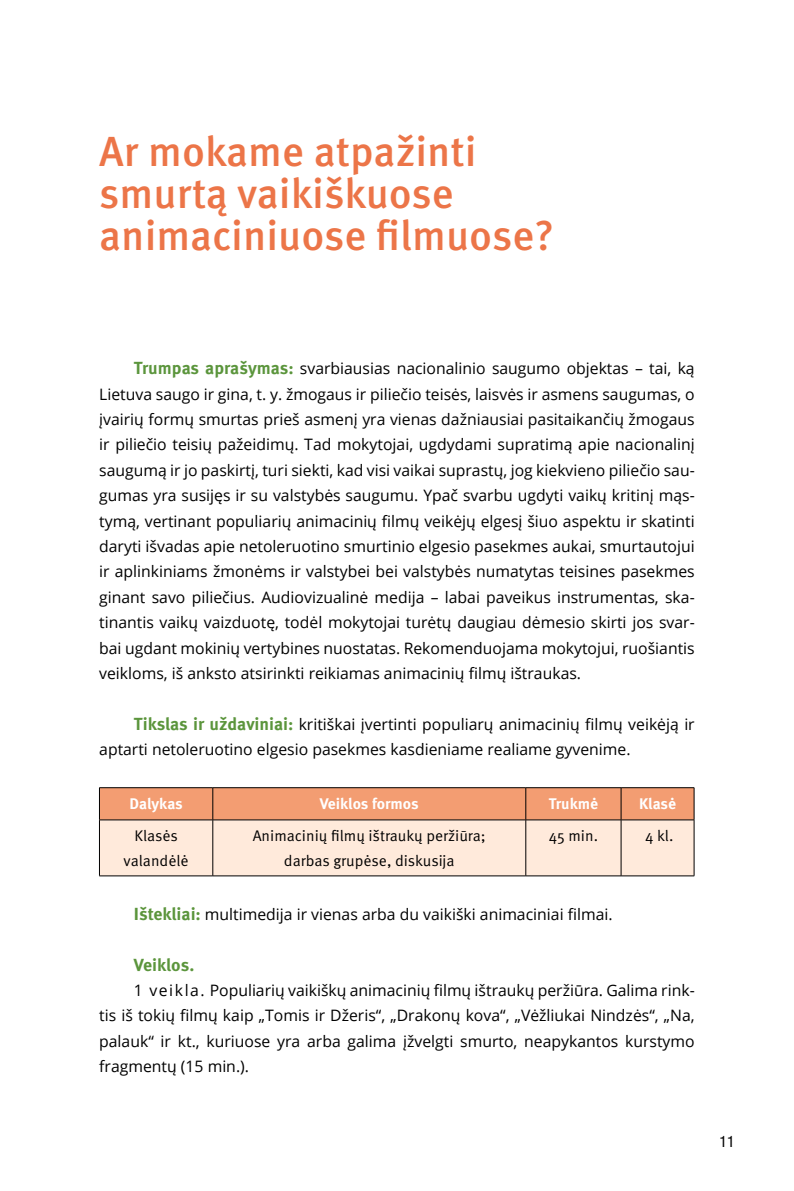
<style>
.page{position:relative;width:794px;height:1191px;background:#fff}
.page>*{position:absolute;margin:0;border:0;box-sizing:border-box;transform-origin:0 0}
.t1{font:500 42px/42px "Meta Pro";color:#ec7548}
.t2{font:700 17.5px "Meta Pro";letter-spacing:-.005em;color:#5b953c}
.t3{font:15.75px/25.4px "Open Sans";color:#000;text-align:justify}
.t4{font:condensed 15.75px "Helvetica Neue LT Com";color:#000}
.t5{font:15.4px/24.5px "Meta Pro";color:#000;text-align:center}
.t6{font:700 15.4px "Meta Pro";color:#fff}
.s1{font-family:"Meta Pro";font-weight:700;font-size:17.5px;color:#5b953c}
</style>
<div class="page">
<svg style="left:100px;top:788px;width:594px;height:87px;background:#f8ccb3"></svg>
<hr style="left:99px;top:787px;width:114px;height:1px;background:#000">
<hr style="left:99px;top:788px;width:1px;height:31px;background:#000">
<hr style="left:213px;top:787px;width:313px;height:1px;background:#000">
<hr style="left:212px;top:788px;width:1px;height:31px;background:#000">
<hr style="left:526px;top:787px;width:95px;height:1px;background:#000">
<hr style="left:525px;top:788px;width:1px;height:31px;background:#000">
<hr style="left:621px;top:787px;width:73px;height:1px;background:#000">
<hr style="left:621px;top:788px;width:1px;height:31px;background:#000">
<hr style="left:694px;top:788px;width:1px;height:31px;background:#000">
<hr style="left:99px;top:819px;width:114px;height:1px;background:#000">
<hr style="left:99px;top:820px;width:1px;height:55px;background:#000">
<hr style="left:213px;top:819px;width:313px;height:1px;background:#000">
<hr style="left:212px;top:820px;width:1px;height:55px;background:#000">
<hr style="left:526px;top:819px;width:95px;height:1px;background:#000">
<hr style="left:525px;top:820px;width:1px;height:55px;background:#000">
<hr style="left:621px;top:819px;width:73px;height:1px;background:#000">
<hr style="left:621px;top:820px;width:1px;height:55px;background:#000">
<hr style="left:694px;top:820px;width:1px;height:55px;background:#000">
<hr style="left:99px;top:875px;width:114px;height:1px;background:#000">
<hr style="left:213px;top:875px;width:313px;height:1px;background:#000">
<hr style="left:526px;top:875px;width:95px;height:1px;background:#000">
<hr style="left:621px;top:875px;width:73px;height:1px;background:#000">
<h1 class="t1" style="left:99px;top:131px;width:456px">Ar mokame atpažinti smurtą vaikiškuose animaciniuose filmuose?</h1>
<p class="t3" style="left:99px;top:355px;width:597px;text-indent:35px"><span class="s1">Trumpas aprašymas:</span> svarbiausias nacionalinio saugumo objektas – tai, ką Lietuva saugo ir gina, t. y. žmogaus ir piliečio teisės, laisvės ir asmens saugumas, o įvairių formų smurtas prieš asmenį yra vienas dažniausiai pasitaikančių žmogaus ir piliečio teisių pažeidimų. Tad mokytojai, ugdydami supratimą apie nacionalinį saugumą ir jo paskirtį, turi siekti, kad visi vaikai suprastų, jog kiekvieno piliečio sau&shy;gumas yra susijęs ir su valstybės saugumu. Ypač svarbu ugdyti vaikų kritinį mąs&shy;tymą, vertinant populiarių animacinių filmų veikėjų elgesį šiuo aspektu ir skatinti daryti išvadas apie netoleruotino smurtinio elgesio pasekmes aukai, smurtautojui ir aplinkiniams žmonėms ir valstybei bei valstybės numatytas teisines pasekmes ginant savo piliečius. Audiovizualinė medija – labai paveikus instrumentas, ska&shy;tinantis vaikų vaizduotę, todėl mokytojai turėtų daugiau dėmesio skirti jos svar&shy;bai ugdant mokinių vertybines nuostatas. Rekomenduojama mokytojui, ruošiantis veikloms, iš anksto atsirinkti reikiamas animacinių filmų ištraukas.</p>
<p class="t3" style="left:99px;top:711px;width:597px;text-indent:35px"><span class="s1">Tikslas ir uždaviniai:</span> kritiškai įvertinti populiarų animacinių filmų veikėją ir aptarti netoleruotino elgesio pasekmes kasdieniame realiame gyvenime.</p>
<p class="t6" style="left:129px;top:794px;width:55px">Dalykas</p>
<p class="t6" style="left:320px;top:794px;width:100px">Veiklos formos</p>
<p class="t6" style="left:549px;top:794px;width:51px">Trukmė</p>
<p class="t6" style="left:639px;top:794px;width:39px">Klasė</p>
<p class="t5" style="left:124px;top:824px;width:66px">Klasės valandėlė</p>
<p class="t5" style="left:253px;top:824px;width:235px">Animacinių filmų ištraukų peržiūra; darbas grupėse, diskusija</p>
<p class="t5" style="left:549px;top:824px;width:51px">45 min.</p>
<p class="t5" style="left:645px;top:824px;width:30px">4 kl.</p>
<p class="t3" style="left:134px;top:901px;width:480px"><span class="s1">Ištekliai:</span> multimedija ir vienas arba du vaikiški animaciniai filmai.</p>
<p class="t2" style="left:134px;top:953px;width:62px">Veiklos.</p>
<p class="t3" style="left:99px;top:977px;width:597px;text-indent:35px">1 veikla. Populiarių vaikiškų animacinių filmų ištraukų peržiūra. Galima rink&shy;tis iš tokių filmų kaip „Tomis ir Džeris“, „Drakonų kova“, „Vėžliukai Nindzės“, „Na, palauk“ ir kt., kuriuose yra arba galima įžvelgti smurto, neapykantos kurstymo fragmentų (15 min.).</p>
<p class="t4" style="left:719px;top:1132px;width:17px">11</p>
</div>
